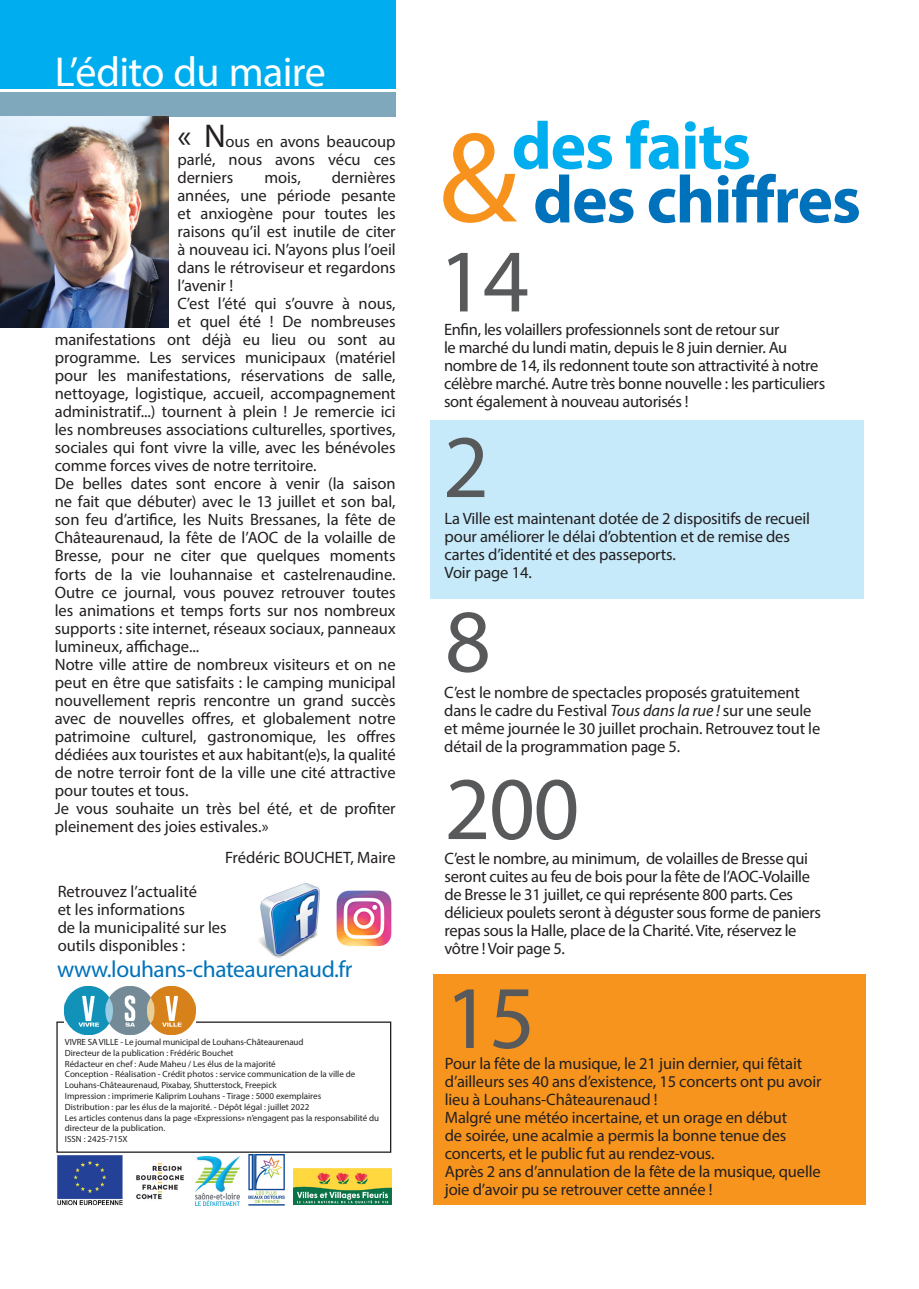
<style>
.page{position:relative;width:919px;height:1289px;background:#fff}
.page>*{position:absolute;margin:0;border:0;box-sizing:border-box;transform-origin:0 0}
.t1{font:129.15px "Myriad Pro";color:#f7931d}
.t2{font:90px "Myriad Pro";letter-spacing:-.02em;color:#58595b}
.t3{font:700 67.5px "Myriad Pro";letter-spacing:-.02em;color:#0072bc}
.t4{font:700 67.5px "Myriad Pro";letter-spacing:-.02em;color:#00aeef}
.t5{font:42px "Myriad Pro";letter-spacing:-.015em;color:#fff}
.t6{font:23.4px "Myriad Pro";letter-spacing:-.02em;color:#0072bc}
.t7{font:16.5px/18px "Myriad Pro";letter-spacing:-.01em;color:#231f20}
.t8{font:9px/10.8px "Myriad Pro";color:#231f20}
.s1{font-size:33px}
.s2{font-style:italic}
</style>
<div class="page">
<div style="left:430px;top:420px;width:433px;height:178px;background:#c6eafa"></div>
<div style="left:0;top:0;width:395px;height:88px;background:#00aeef"></div>
<div style="left:0;top:92px;width:395px;height:25px;background:#7fa8bc"></div>
<div style="left:433px;top:974px;width:432px;height:230px;background:#f7941e"></div>
<img style="left:57px;top:1155px;width:66px;height:50px">
<img style="left:196px;top:1156px;width:44px;height:49px">
<img style="left:136px;top:1163px;width:48px;height:37px">
<div style="left:56px;top:1021px;width:335px;height:131px;border:1px solid #231f20"></div>
<img style="left:294px;top:1168px;width:97px;height:36px">
<img style="left:65px;top:986px;width:131px;height:48px">
<img style="left:259px;top:883px;width:60px;height:75px">
<img style="left:336px;top:890px;width:56px;height:57px">
<img style="left:248px;top:1154px;width:37px;height:52px">
<img style="left:0;top:116px;width:169px;height:211px">
<p class="t5" style="left:55px;top:46px;width:272px">L’édito du maire</p>
<p class="t7" style="left:177px;top:132px;width:220px;text-align:justify"><span class="s1">« N</span>ous en avons beaucoup parlé, nous avons vécu ces derniers</p>
<p class="t7" style="left:177px;top:168px;width:220px;text-align:justify;text-indent:154px">dernières années, une période pesante et anxiogène pour toutes les raisons qu’il est inutile de citer à nouveau ici. N’ayons plus l’oeil dans le rétroviseur et regardons l’avenir !</p>
<p class="t7" style="left:177px;top:294px;width:220px">C’est l’été qui s’ouvre à nous,</p>
<p class="t7" style="left:177px;top:312px;width:220px">et quel été ! De nombreuses</p>
<p class="t7" style="left:55px;top:330px;width:342px">manifestations ont déjà eu lieu ou sont au</p>
<p class="t7" style="left:55px;top:348px;width:342px">programme. Les services municipaux (matériel</p>
<p class="t7" style="left:55px;top:366px;width:342px">pour les manifestations, réservations de salle,</p>
<p class="t7" style="left:55px;top:384px;width:342px">nettoyage, logistique, accueil, accompagnement</p>
<p class="t7" style="left:55px;top:402px;width:342px">administratif...) tournent à plein ! Je remercie ici</p>
<p class="t7" style="left:55px;top:420px;width:342px">les nombreuses associations culturelles, sportives,</p>
<p class="t7" style="left:55px;top:438px;width:342px">sociales qui font vivre la ville, avec les bénévoles</p>
<p class="t7" style="left:55px;top:456px;width:263px">comme forces vives de notre territoire.</p>
<p class="t7" style="left:55px;top:474px;width:342px;text-align:justify">De belles dates sont encore à venir (la saison ne fait que débuter) avec le 13 juillet et son bal, son feu d’artifice, les Nuits Bressanes, la fête de Châteaurenaud, la fête de l’AOC de la volaille de Bresse, pour ne citer que quelques moments forts de la vie louhannaise et castelrenaudine.<br>Outre ce journal, vous pouvez retrouver toutes les animations et temps forts sur nos nombreux supports : site internet, réseaux sociaux, panneaux lumineux, affichage...</p>
<p class="t7" style="left:55px;top:654px;width:342px;text-align:justify">Notre ville attire de nombreux visiteurs et on ne peut en être que satisfaits : le camping municipal nouvellement repris rencontre un grand succès avec de nouvelles offres, et globalement notre patrimoine culturel, gastronomique, les offres dédiées aux touristes et aux habitant(e)s, la qualité de notre terroir font de la ville une cité attractive pour toutes et tous.</p>
<p class="t7" style="left:55px;top:798px;width:342px">Je vous souhaite un très bel été, et de profiter pleinement des joies estivales.»</p>
<p class="t7" style="left:225px;top:848px;width:172px">Frédéric BOUCHET, Maire</p>
<p class="t7" style="left:264px;top:168px;width:38px">mois,</p>
<p class="t7" style="left:58px;top:882px;width:141px">Retrouvez l’actualité</p>
<p class="t7" style="left:58px;top:900px;width:129px">et les informations</p>
<p class="t7" style="left:58px;top:918px;width:170px">de la municipalité sur les outils disponibles :</p>
<p class="t6" style="left:57px;top:954px;width:297px">www.louhans-chateaurenaud.fr</p>
<p class="t8" style="left:65px;top:1036px;width:240px">VIVRE SA VILLE - Le journal municipal de Louhans-Châteaurenaud</p>
<p class="t8" style="left:65px;top:1047px;width:170px">Directeur de la publication : Frédéric Bouchet</p>
<p class="t8" style="left:65px;top:1058px;width:212px">Rédacteur en chef : Aude Maheu / Les élus de la majorité</p>
<p class="t8" style="left:65px;top:1068px;width:292px">Conception - Réalisation - Crédit photos : service communication de la ville de<br>Louhans-Châteaurenaud, Pixabay, Shutterstock, Freepick</p>
<p class="t8" style="left:65px;top:1090px;width:258px">Impression : imprimerie Kaliprim Louhans - Tirage : 5000 exemplaires</p>
<p class="t8" style="left:65px;top:1101px;width:246px">Distribution : par les élus de la majorité. - Dépôt légal : juillet 2022</p>
<p class="t8" style="left:65px;top:1112px;width:316px">Les articles contenus dans la page «Expressions» n’engagent pas la responsabilité du directeur de la publication.</p>
<p class="t8" style="left:65px;top:1133px;width:64px">ISSN : 2425-715X</p>
<p class="t4" style="left:511px;top:102px;width:241px">des faits</p>
<p class="t1" style="left:439px;top:98px;width:80px">&amp;</p>
<p class="t3" style="left:533px;top:156px;width:329px">des chiffres</p>
<p class="t2" style="left:438px;top:226px;width:92px">14</p>
<p class="t7" style="left:444px;top:320px;width:382px">Enfin, les volaillers professionnels sont de retour sur<br>le marché du lundi matin, depuis le 8 juin dernier. Au nombre de 14, ils redonnent toute son attractivité à notre célèbre marché. Autre très bonne nouvelle : les particuliers sont également à nouveau autorisés !</p>
<p class="t2" style="left:443px;top:411px;width:48px">2</p>
<p class="t7" style="left:444px;top:509px;width:367px">La Ville est maintenant dotée de 2 dispositifs de recueil pour améliorer le délai d’obtention et de remise des cartes d’identité et des passeports.</p>
<p class="t7" style="left:444px;top:563px;width:89px">Voir page 14.</p>
<p class="t2" style="left:445px;top:586px;width:48px">8</p>
<p class="t7" style="left:444px;top:683px;width:377px">C’est le nombre de spectacles proposés gratuitement dans le cadre du Festival <span class="s2">Tous dans la rue !</span> sur une seule et même journée le 30 juillet prochain. Retrouvez tout le détail de la programmation page 5.</p>
<p class="t2" style="left:444px;top:753px;width:136px">200</p>
<p class="t7" style="left:444px;top:849px;width:378px">C’est le nombre, au minimum, de volailles de Bresse qui seront cuites au feu de bois pour la fête de l’AOC-Volaille de Bresse le 31 juillet, ce qui représente 800 parts. Ces délicieux poulets seront à déguster sous forme de paniers repas sous la Halle, place de la Charité. Vite, réservez le vôtre ! Voir page 5.</p>
<p class="t2" style="left:445px;top:962px;width:92px">15</p>
<p class="t7" style="left:445px;top:1053px;width:378px">Pour la fête de la musique, le 21 juin dernier, qui fêtait d’ailleurs ses 40 ans d’existence, 15 concerts ont pu avoir lieu à Louhans-Châteaurenaud !</p>
<p class="t7" style="left:445px;top:1107px;width:344px;text-align:justify">Malgré une météo incertaine, et un orage en début de soirée, une acalmie a permis la bonne tenue des concerts, et le public fut au rendez-vous.</p>
<p class="t7" style="left:445px;top:1161px;width:377px">Après 2 ans d’annulation de la fête de la musique, quelle joie d’avoir pu se retrouver cette année !</p>
</div>
